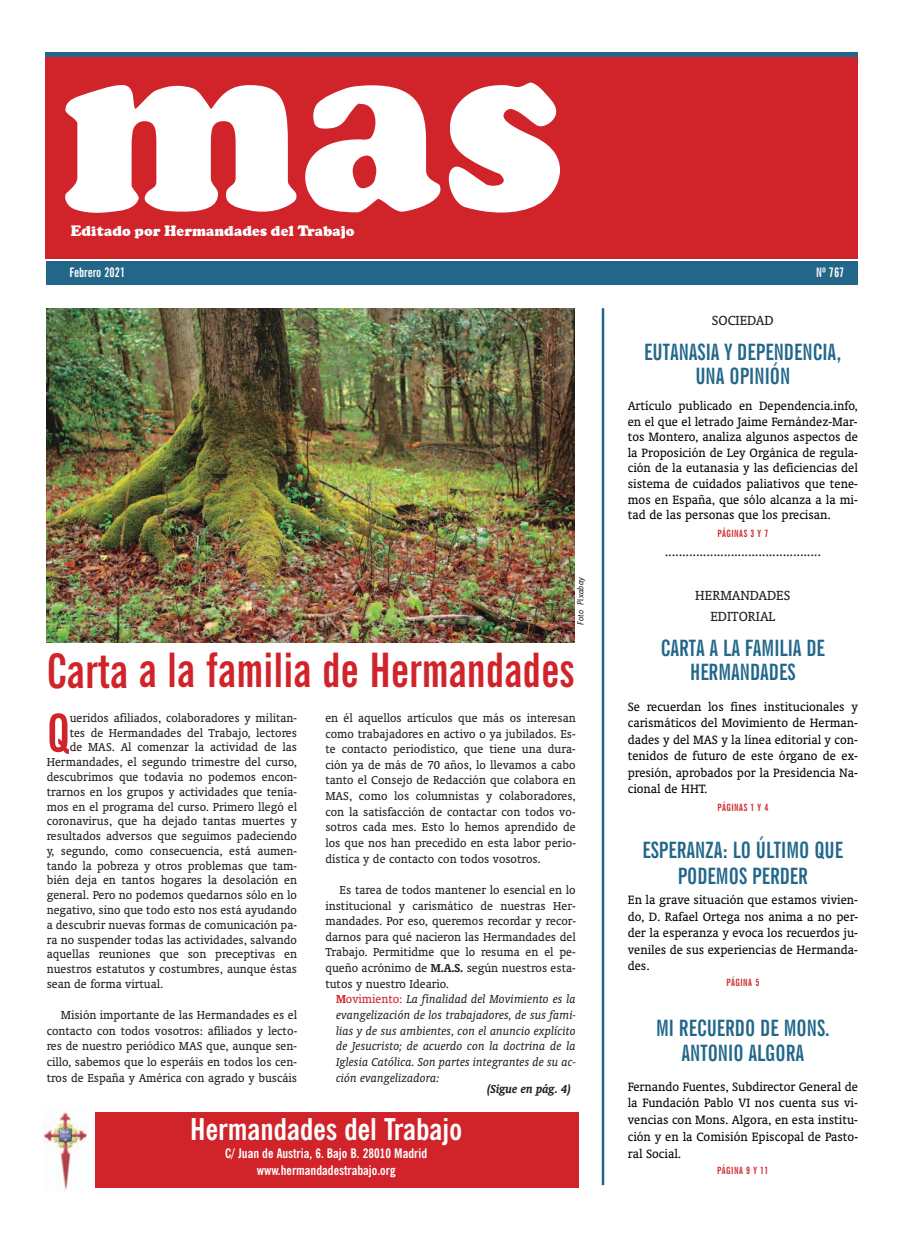
<style>
.page{position:relative;width:904px;height:1234px;background:#fff}
.page>*{position:absolute;margin:0;border:0;box-sizing:border-box;transform-origin:0 0}
.t1{font:225px "Coolsville";color:#fff}
.t2{font:700 extra-condensed 51.88px "News Gothic BT";color:#d1232a}
.t3{font:700 extra-condensed 47.5px "News Gothic BT";color:#d1232a}
.t4{font:700 condensed 30px "News Gothic BT";color:#fff}
.t5{font:700 extra-condensed 22.5px/24.5px "News Gothic BT";color:#22678a;text-align:center}
.t6{font:15px/21.8px "Oranda BT";color:#231f20;text-align:center}
.t7{font:13.75px/16.5px "Oranda BT";color:#080505;text-align:justify}
.t8{font:13.12px/15.6px "Oranda BT";color:#231f20;text-align:justify}
.t9{font:italic 13.12px "Oranda BT";color:#231f20}
.t10{font:700 condensed 13.12px/17.5px "News Gothic BT";color:#fff;text-align:center}
.t11{font:13.12px "Coolsville";color:#fff}
.t12{font:700 extra-condensed 13.12px "News Gothic BT";color:#fff}
.t13{font:italic 700 13.12px "Oranda BT";color:#231f20}
.t14{font:700 extra-condensed 10px "News Gothic BT";letter-spacing:.05em;color:#d1232a}
.t15{font:italic 500 8.75px "Goudy Sans IT Cby BT";color:#231f20}
.s1{font-weight:700}
.s2{font-weight:700;font-style:normal;color:#d1232a}
.s3{font-style:normal;color:#d1232a}
</style>
<div class="page">
<hr style="left:45px;top:53px;width:812px;height:4px;background:#22678a">
<div style="left:46px;top:261px;width:811px;height:23px;background:#22678a"></div>
<div style="left:47px;top:1111px;width:531px;height:76px;background:#d1232a"></div>
<hr style="left:601px;top:308px;width:3px;height:876px;background:#22678a">
<div style="left:45px;top:57px;width:812px;height:201px;background:#d1232a"></div>
<div style="left:47px;top:1111px;width:47px;height:76px;background:#fff"></div>
<img style="left:43px;top:1112px;width:46px;height:78px">
<img style="left:47px;top:308px;width:527px;height:334px">
<p class="t1" style="left:60px;top:2px;width:506px">mas</p>
<p class="t11" style="left:71px;top:223px;width:285px">Editado por Hermandades del Trabajo</p>
<p class="t12" style="left:69px;top:265px;width:57px">Febrero 2021</p>
<p class="t12" style="left:816px;top:265px;width:30px">Nº 767</p>
<p class="t15" style="left:577px;top:624px;width:49px;rotate:-90deg">Foto Pixabay</p>
<p class="t3" style="left:46px;top:643px;width:529px">Carta a la familia de Hermandades</p>
<p class="t8" style="left:325px;top:711px;width:252px">en él aquellos artículos que más os interesan como trabajadores en activo o ya jubilados. Es&shy;te contacto periodístico, que tiene una dura&shy;ción ya de más de 70 años, lo llevamos a cabo tanto el Consejo de Redacción que colabora en MAS, como los columnistas y colaboradores, con la satisfacción de contactar con todos vo&shy;sotros cada mes. Esto lo hemos aprendido de los que nos han precedido en esta labor perio&shy;dística y de contacto con todos vosotros.</p>
<p class="t8" style="left:339px;top:882px;width:238px">Es tarea de todos mantener lo esencial en lo</p>
<p class="t8" style="left:325px;top:898px;width:252px">institucional y carismático de nuestras Her-</p>
<p class="t8" style="left:325px;top:914px;width:252px">mandades. Por eso, queremos recordar y recor-</p>
<p class="t8" style="left:325px;top:929px;width:252px">darnos para qué nacieron las Hermandades del</p>
<p class="t8" style="left:325px;top:945px;width:252px">Trabajo. Permitidme que lo resuma en el pe-</p>
<p class="t8" style="left:325px;top:961px;width:252px">queño acrónimo de <span class="s1">M.A.S.</span> según nuestros esta-</p>
<p class="t8" style="left:325px;top:976px;width:125px">tutos y nuestro Ideario.</p>
<p class="t9" style="left:336px;top:994px;width:241px"><span class="s2">M</span><span class="s3">ovimiento:</span> La finalidad del Movimiento es la</p>
<p class="t9" style="left:336px;top:1009px;width:241px">evangelización de los trabajadores, de sus fami-</p>
<p class="t9" style="left:336px;top:1025px;width:241px">lias y de sus ambientes, con el anuncio explícito</p>
<p class="t9" style="left:336px;top:1041px;width:241px">de Jesucristo; de acuerdo con la doctrina de la</p>
<p class="t9" style="left:336px;top:1056px;width:241px">Iglesia Católica. Son partes integrantes de su ac-</p>
<p class="t9" style="left:336px;top:1072px;width:105px">ción evangelizadora:</p>
<p class="t4" style="left:190px;top:1117px;width:273px">Hermandades del Trabajo</p>
<p class="t10" style="left:225px;top:1144px;width:204px">C/ Juan de Austria, 6. Bajo B. 28010 Madrid www.hermandadestrabajo.org</p>
<p class="t2" style="left:47px;top:703px;width:25px">Q</p>
<p class="t8" style="left:70px;top:711px;width:229px">ueridos afiliados, colaboradores y militan-</p>
<p class="t8" style="left:70px;top:725px;width:229px">tes de Hermandades del Trabajo, lectores</p>
<p class="t8" style="left:70px;top:740px;width:229px">de MAS. Al comenzar la actividad de las</p>
<p class="t8" style="left:47px;top:755px;width:252px">Hermandades, el segundo trimestre del curso,</p>
<p class="t8" style="left:47px;top:770px;width:252px">descubrimos que todavía no podemos encon-</p>
<p class="t8" style="left:47px;top:784px;width:252px">trarnos en los grupos y actividades que tenía-</p>
<p class="t8" style="left:47px;top:799px;width:252px">mos en el programa del curso. Primero llegó el</p>
<p class="t8" style="left:47px;top:814px;width:252px">coronavirus, que ha dejado tantas muertes y</p>
<p class="t8" style="left:47px;top:829px;width:252px">resultados adversos que seguimos padeciendo</p>
<p class="t8" style="left:47px;top:843px;width:252px">y, segundo, como consecuencia, está aumen-</p>
<p class="t8" style="left:47px;top:858px;width:252px">tando la pobreza y otros problemas que tam-</p>
<p class="t8" style="left:47px;top:873px;width:252px">bién deja en tantos hogares la desolación en</p>
<p class="t8" style="left:47px;top:888px;width:252px">general. Pero no podemos quedarnos sólo en lo</p>
<p class="t8" style="left:47px;top:903px;width:252px">negativo, sino que todo esto nos está ayudando</p>
<p class="t8" style="left:47px;top:917px;width:252px">a descubrir nuevas formas de comunicación pa-</p>
<p class="t8" style="left:47px;top:932px;width:252px">ra no suspender todas las actividades, salvando</p>
<p class="t8" style="left:47px;top:947px;width:252px">aquellas reuniones que son preceptivas en</p>
<p class="t8" style="left:47px;top:962px;width:252px">nuestros estatutos y costumbres, aunque éstas</p>
<p class="t8" style="left:47px;top:976px;width:118px">sean de forma virtual.</p>
<p class="t8" style="left:47px;top:1008px;width:252px;text-indent:14px">Misión importante de las Hermandades es el contacto con todos vosotros: afiliados y lecto&shy;res de nuestro periódico MAS que, aunque sen&shy;cillo, sabemos que lo esperáis en todos los cen&shy;tros de España y América con agrado y buscáis</p>
<p class="t13" style="left:487px;top:1080px;width:85px">(Sigue en pág. 4)</p>
<p class="t6" style="left:712px;top:311px;width:63px">SOCIEDAD</p>
<p class="t5" style="left:644px;top:339px;width:199px">EUTANASIA Y DEPENDENCIA,<br>UNA OPINIÓN</p>
<p class="t7" style="left:627px;top:399px;width:232px;line-height:15.6px">Artículo publicado en Dependencia.info, en el que el letrado Jaime Fernández-Mar&shy;tos Montero, analiza algunos aspectos de la Proposición de Ley Orgánica de regula&shy;ción de la eutanasia y las deficiencias del sistema de cuidados paliativos que tene&shy;mos en España, que sólo alcanza a la mi&shy;tad de las personas que los precisan.</p>
<p class="t14" style="left:717px;top:527px;width:52px">PÁGINAS 3 Y 7</p>
<p class="t6" style="left:665px;top:541px;width:157px">.............................................</p>
<p class="t6" style="left:695px;top:585px;width:97px">HERMANDADES<br>EDITORIAL</p>
<p class="t5" style="left:660px;top:635px;width:166px">CARTA A LA FAMILIA DE<br>HERMANDADES</p>
<p class="t7" style="left:627px;top:699px;width:232px">Se recuerdan los fines institucionales y carismáticos del Movimiento de Herman&shy;dades y del MAS y la línea editorial y con&shy;tenidos de futuro de este órgano de ex&shy;presión, aprobados por la Presidencia Na&shy;cional de HHT.</p>
<p class="t14" style="left:717px;top:801px;width:52px">PÁGINAS 1 Y 4</p>
<p class="t5" style="left:642px;top:837px;width:202px;line-height:25.8px">ESPERANZA: LO ÚLTIMO QUE<br>PODEMOS PERDER</p>
<p class="t7" style="left:627px;top:892px;width:232px">En la grave situación que estamos vivien&shy;do, D. Rafael Ortega nos anima a no per&shy;der la esperanza y evoca los recuerdos ju&shy;veniles de sus experiencias de Hermanda&shy;des.</p>
<p class="t14" style="left:726px;top:976px;width:34px">PÁGINA 5</p>
<p class="t5" style="left:656px;top:1015px;width:175px">MI RECUERDO DE MONS.<br>ANTONIO ALGORA</p>
<p class="t7" style="left:627px;top:1079px;width:232px">Fernando Fuentes, Subdirector General de la Fundación Pablo VI nos cuenta sus vi&shy;vencias con Mons. Algora, en esta institu&shy;ción y en la Comisión Episcopal de Pasto&shy;ral Social.</p>
<p class="t14" style="left:717px;top:1164px;width:53px">PÁGINA 9 Y 11</p>
</div>
